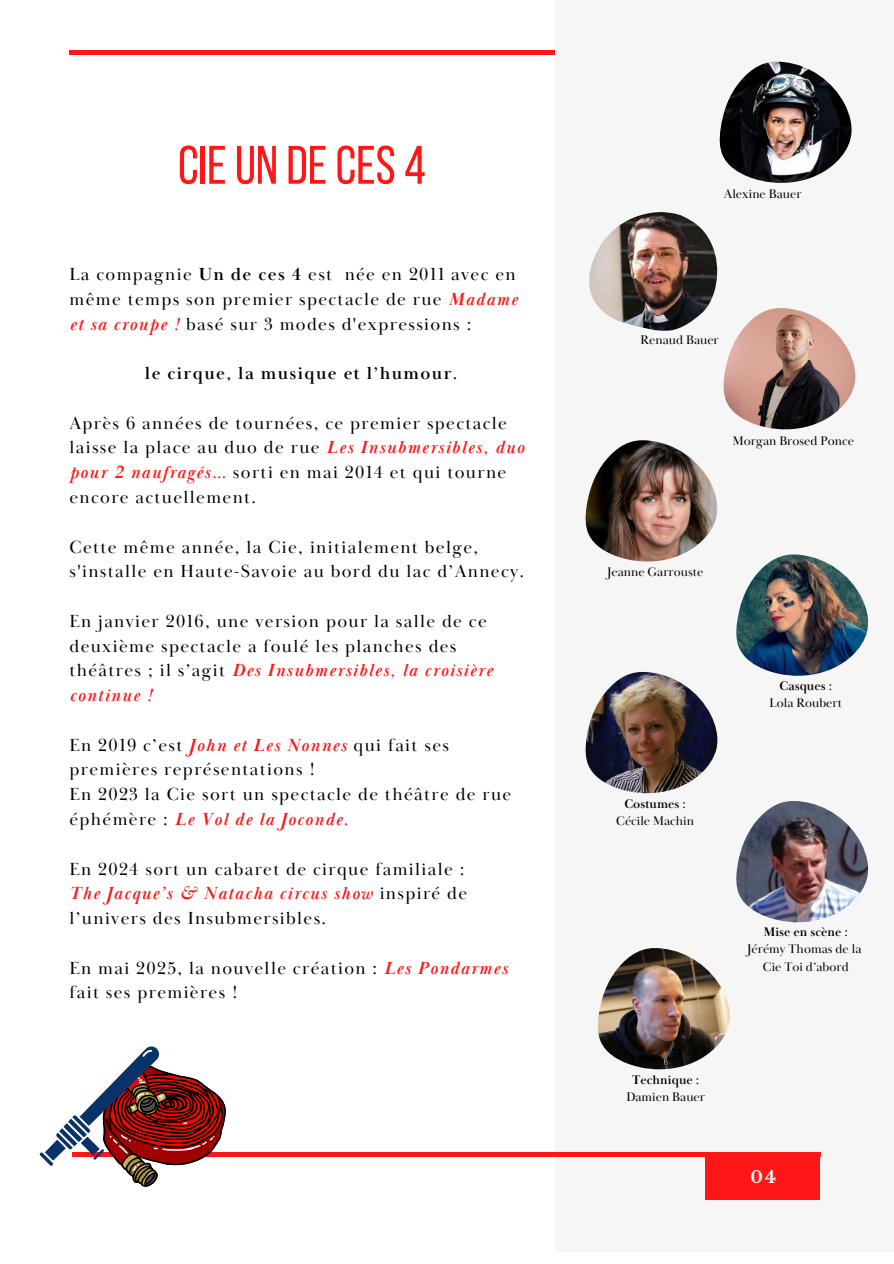
<style>
.page{position:relative;width:894px;height:1264px;background:#fff}
.page>*{position:absolute;margin:0;border:0;box-sizing:border-box;transform-origin:0 0}
.t1{font:54px "Bebas Neue";color:#ff1616}
.t2{font:18px/24.8px "Baskerville Display PT";letter-spacing:.075em;color:#000}
.t3{font:700 18px "Baskerville Display PT";letter-spacing:.075em;color:#000}
.t4{font:700 16.5px "Libre Baskerville";color:#fff}
.t5{font:12.9px/17.1px "Baskerville Display PT";color:#000;text-align:center}
.t6{font:700 12.9px "Baskerville Display PT";color:#000}
.s1{font-weight:700}
.s2{font-weight:700;font-style:italic;color:#ff1616}
.s3{font-weight:400}
.s4{color:#ff1616}
</style>
<div class="page">
<hr style="left:69px;top:51px;width:748px;height:3px;background:#ff1616">
<div style="left:555px;top:0;width:338px;height:1251px;background:#f6f6f6"></div>
<div style="left:704px;top:1153px;width:115px;height:46px;background:#ff1616"></div>
<hr style="left:72px;top:1152px;width:748px;height:4px;background:#ff1616">
<img style="left:597px;top:948px;width:132px;height:122px">
<img style="left:719px;top:61px;width:132px;height:122px">
<img style="left:589px;top:212px;width:128px;height:119px">
<img style="left:723px;top:308px;width:132px;height:122px">
<img style="left:585px;top:440px;width:132px;height:122px">
<svg style="left:40px;top:1046px;width:186px;height:141px"></svg>
<img style="left:736px;top:801px;width:133px;height:122px">
<img style="left:585px;top:671px;width:132px;height:123px">
<img style="left:736px;top:554px;width:131px;height:122px">
<h1 class="t1" style="left:178px;top:136px;width:249px">CIE UN DE CES 4</h1>
<p class="t2" style="left:69px;top:262px;width:449px;text-align:justify">La compagnie <span class="s1">Un de ces 4</span> est née en 2011 avec en même temps son premier spectacle de rue <span class="s2">Madame et sa croupe !</span> basé sur 3 modes d'expressions :</p>
<p class="t3" style="left:145px;top:362px;width:314px">le cirque, la musique et l’humour<span class="s3">.</span></p>
<p class="t2" style="left:69px;top:411px;width:456px">Après 6 années de tournées, ce premier spectacle laisse la place au duo de rue <span class="s2">Les Insubmersibles, duo pour 2 naufragés…</span> sorti en mai 2014 et qui tourne encore actuellement.</p>
<p class="t2" style="left:69px;top:534px;width:456px">Cette même année, la Cie, initialement belge, s'installe en Haute-Savoie au bord du lac d’Annecy.</p>
<p class="t2" style="left:69px;top:609px;width:424px">En janvier 2016, une version pour la salle de ce deuxième spectacle a foulé les planches des théâtres ; il s’agit <span class="s2">Des Insubmersibles, la croisière continue !</span></p>
<p class="t2" style="left:69px;top:732px;width:443px">En 2019 c’est <span class="s2">John et Les Nonnes</span> qui fait ses premières représentations !<br>En 2023 la Cie sort un spectacle de théâtre de rue éphémère : <span class="s2">Le Vol de la Joconde</span><span class="s4">.</span></p>
<p class="t2" style="left:69px;top:856px;width:399px">En 2024 sort un cabaret de cirque familiale :<br><span class="s2">The Jacque’s &amp; Natacha circus show</span> inspiré de l’univers des Insubmersibles.</p>
<p class="t2" style="left:69px;top:955px;width:439px">En mai 2025, la nouvelle création : <span class="s2">Les Pondarmes </span>fait ses premières !</p>
<p class="t5" style="left:723px;top:186px;width:79px">Alexine Bauer</p>
<p class="t5" style="left:640px;top:332px;width:80px">Renaud Bauer</p>
<p class="t5" style="left:732px;top:432px;width:122px">Morgan Brosed Ponce</p>
<p class="t5" style="left:607px;top:563px;width:98px">Jeanne Garrouste</p>
<p class="t6" style="left:624px;top:795px;width:63px">Costumes :</p>
<p class="t5" style="left:616px;top:812px;width:79px">Cécile Machin</p>
<p class="t6" style="left:779px;top:677px;width:54px">Casques :</p>
<p class="t5" style="left:769px;top:694px;width:74px">Lola Roubert</p>
<p class="t6" style="left:763px;top:924px;width:85px">Mise en scène :</p>
<p class="t5" style="left:747px;top:940px;width:116px">Jérémy Thomas de la<br>Cie Toi d’abord</p>
<p class="t6" style="left:632px;top:1071px;width:68px">Technique :</p>
<p class="t5" style="left:626px;top:1088px;width:80px">Damien Bauer</p>
<p class="t4" style="left:750px;top:1166px;width:27px">04</p>
</div>
